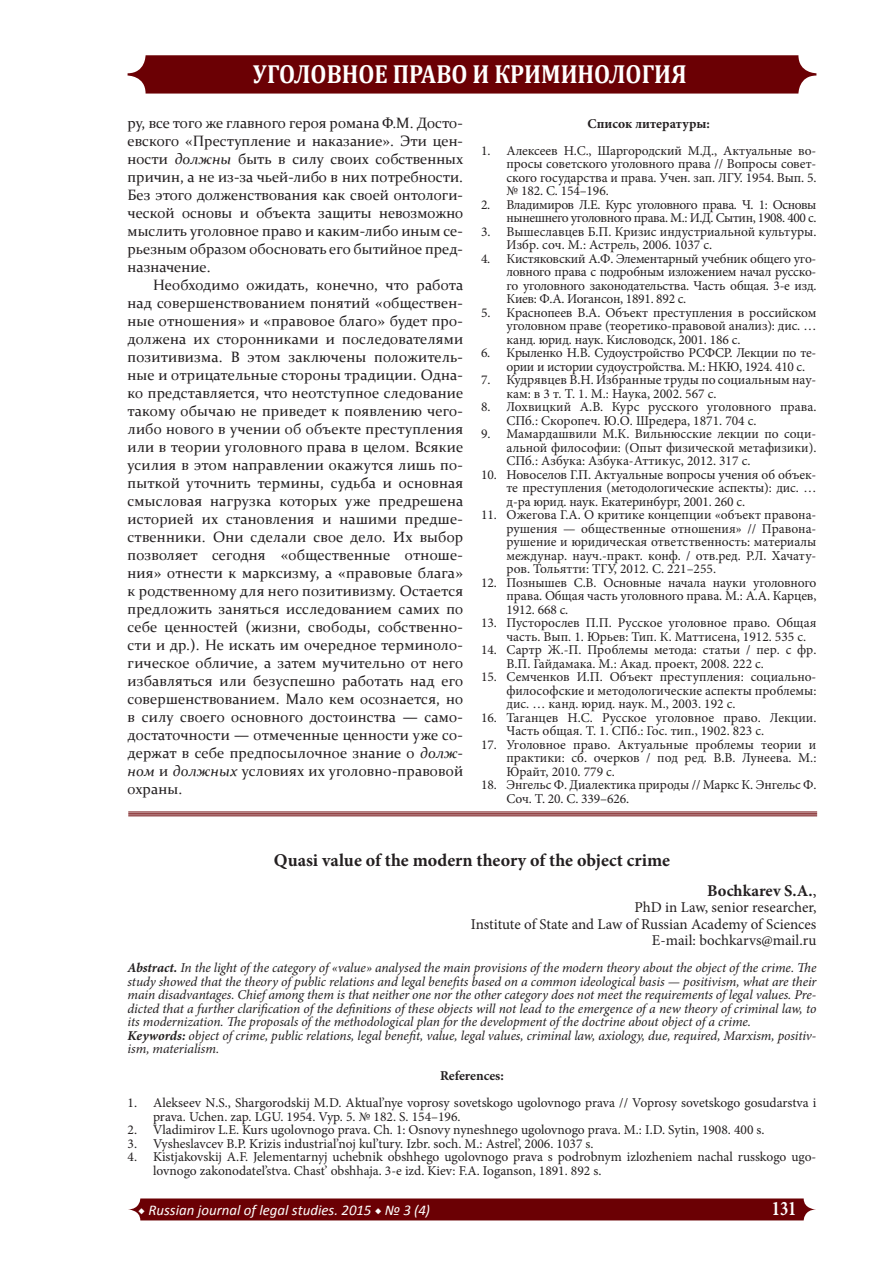
<style>
.page{position:relative;width:893px;height:1263px;background:#fff}
.page>*{position:absolute;margin:0;border:0;box-sizing:border-box;transform-origin:0 0}
.t1{font:700 26.25px "Cambria";color:#fff;scale:.88 1}
.t2{font:700 20.7px "Minion Pro";color:#fff;scale:.8 1}
.t3{font:700 18px "Minion Pro";color:#231f20}
.t4{font:700 16.5px "Minion Pro";letter-spacing:.01em;color:#231f20}
.t5{font:15px/18px "Constantia";color:#231f20;text-align:justify}
.t6{font:15px "Minion Pro";letter-spacing:-.005em;color:#231f20}
.t7{font:italic 14.85px "Calibri";color:#fff}
.t8{font:13.5px/13.5px "Minion Pro";letter-spacing:-.005em;color:#231f20}
.HTML_Preformatted{font:italic 13.5px/13.5px "Minion Pro";letter-spacing:-.005em;color:#231f20;text-align:justify}
.t9{font:13.5px/13.5px "Minion Pro";letter-spacing:-.03em;color:#231f20;text-align:right}
.t10{font:700 13.5px "Minion Pro";color:#231f20}
.s1{font-style:italic}
.s2{font-weight:400}
.s3{font-weight:700}
.s4{font-family:"Minion Pro";font-weight:700;font-style:normal}
</style>
<div class="page">
<svg style="left:128px;top:1198px;width:688px;height:22px;background:#720c10"></svg>
<div style="left:128px;top:55px;width:688px;height:39px;background:#6b0004;border-radius:18px"></div>
<hr style="left:128px;top:815px;width:689px;height:1px;background:#6b0004">
<hr style="left:128px;top:813px;width:689px;height:1px;background:#6b0004">
<hr style="left:128px;top:812px;width:689px;height:1px;background:#6b0004">
<h1 class="t1" style="left:253px;top:55px;width:494px">УГОЛОВНОЕ ПРАВО И КРИМИНОЛОГИЯ</h1>
<p class="t5" style="left:128px;top:113px;width:337px">ру, все того же главного героя романа Ф.М. Досто&shy;евского «Преступление и наказание». Эти цен&shy;ности <span class="s1">должны</span> быть в силу своих собственных причин, а не из-за чьей-либо в них потребности.<br>Без этого долженствования как своей онтологи&shy;ческой основы и объекта защиты невозможно мыслить уголовное право и каким-либо иным се&shy;рьезным образом обосновать его бытийное пред&shy;назначение.</p>
<p class="t5" style="left:128px;top:275px;width:337px;text-indent:26px">Необходимо ожидать, конечно, что работа над совершенствованием понятий «обществен&shy;ные отношения» и «правовое благо» будет про&shy;должена их сторонниками и последователями позитивизма. В этом заключены положитель&shy;ные и отрицательные стороны традиции. Одна&shy;ко представляется, что неотступное следование такому обычаю не приведет к появлению чего&shy;либо нового в учении об объекте преступления или в теории уголовного права в целом. Всякие усилия в этом направлении окажутся лишь по&shy;пыткой уточнить термины, судьба и основная смысловая нагрузка которых уже предрешена историей их становления и нашими предше&shy;ственники. Они сделали свое дело. Их выбор позволяет сегодня «общественные отноше&shy;ния» отнести к марксизму, а «правовые блага» к родственному для него позитивизму. Остается предложить заняться исследованием самих по себе ценностей (жизни, свободы, собственно&shy;сти и др.). Не искать им очередное терминоло&shy;гическое обличие, а затем мучительно от него избавляться или безуспешно работать над его совершенствованием. Мало кем осознается, но в силу своего основного достоинства — само&shy;достаточности — отмеченные ценности уже со&shy;держат в себе предпосылочное знание о <span class="s1">долж&shy;ном</span> и <span class="s1">должных</span> условиях их уголовно-правовой охраны.</p>
<p class="t10" style="left:587px;top:114px;width:124px">Список литературы:</p>
<p class="t8" style="left:506px;top:144px;width:311px;text-align:justify;text-indent:-26px">1. Алексеев Н.С., Шаргородский М.Д., Актуальные во&shy;просы советского уголовного права // Вопросы совет&shy;ского государства и права. Учен. зап. ЛГУ. 1954. Вып. 5. № 182. С. 154–196.</p>
<p class="t9" style="left:481px;top:198px;width:337px">2. Владимиров Л.Е. Курс уголовного права. Ч. 1: Основы нынешнего уголовного права. М.: И.Д. Сытин, 1908. 400 с.</p>
<p class="t8" style="left:506px;top:225px;width:311px;text-indent:-26px">3. Вышеславцев Б.П. Кризис индустриальной культуры.<br>Избр. соч. М.: Астрель, 2006. 1037 с.</p>
<p class="t8" style="left:506px;top:252px;width:311px;text-align:justify;text-indent:-26px">4. Кистяковский А.Ф. Элементарный учебник общего уго&shy;ловного права с подробным изложением начал русско&shy;го уголовного законодательства. Часть общая. 3-е изд.<br>Киев: Ф.А. Иогансон, 1891. 892 с.</p>
<p class="t8" style="left:506px;top:306px;width:311px;text-align:justify;text-indent:-26px">5. Краснопеев В.А. Объект преступления в российском уголовном праве (теоретико-правовой анализ): дис. … канд. юрид. наук. Кисловодск, 2001. 186 с.</p>
<p class="t8" style="left:506px;top:346px;width:311px;text-indent:-26px">6. Крыленко Н.В. Судоустройство РСФСР. Лекции по те&shy;ории и истории судоустройства. М.: НКЮ, 1924. 410 с.</p>
<p class="t8" style="left:506px;top:373px;width:311px;text-indent:-26px">7. Кудрявцев В.Н. Избранные труды по социальным нау&shy;кам: в 3 т. Т. 1. М.: Наука, 2002. 567 с.</p>
<p class="t8" style="left:506px;top:400px;width:311px;text-indent:-26px">8. Лохвицкий А.В. Курс русского уголовного права.<br>СПб.: Скоропеч. Ю.О. Шредера, 1871. 704 с.</p>
<p class="t8" style="left:506px;top:427px;width:311px;text-align:justify;text-indent:-26px">9. Мамардашвили М.К. Вильнюсские лекции по соци&shy;альной философии: (Опыт физической метафизики).<br>СПб.: Азбука: Азбука-Аттикус, 2012. 317 с.</p>
<p class="t8" style="left:506px;top:468px;width:311px;text-align:justify;text-indent:-26px">10. Новоселов Г.П. Актуальные вопросы учения об объек&shy;те преступления (методологические аспекты): дис. … д-ра юрид. наук. Екатеринбург, 2001. 260 с.</p>
<p class="t8" style="left:506px;top:508px;width:311px;text-align:justify;text-indent:-26px">11. Ожегова Г.А. О критике концепции «объект правона&shy;рушения — общественные отношения» // Правона&shy;рушение и юридическая ответственность: материалы междунар. науч.-практ. конф. / отв.ред. Р.Л. Хачату&shy;ров. Тольятти: ТГУ, 2012. С. 221–255.</p>
<p class="t8" style="left:506px;top:576px;width:311px;text-align:justify;text-indent:-26px">12. Познышев С.В. Основные начала науки уголовного права. Общая часть уголовного права. М.: А.А. Карцев, 1912. 668 с.</p>
<p class="t8" style="left:506px;top:616px;width:311px;text-indent:-26px">13. Пусторослев П.П. Русское уголовное право. Общая часть. Вып. 1. Юрьев: Тип. К. Маттисена, 1912. 535 с.</p>
<p class="t8" style="left:506px;top:643px;width:311px;text-indent:-26px">14. Сартр Ж.-П. Проблемы метода: статьи / пер. с фр.<br>В.П. Гайдамака. М.: Акад. проект, 2008. 222 с.</p>
<p class="t8" style="left:506px;top:670px;width:311px;text-align:justify;text-indent:-26px">15. Семченков И.П. Объект преступления: социально&shy;философские и методологические аспекты проблемы: дис. … канд. юрид. наук. М., 2003. 192 с.</p>
<p class="t8" style="left:506px;top:711px;width:311px;text-indent:-26px">16. Таганцев Н.С. Русское уголовное право. Лекции.<br>Часть общая. Т. 1. СПб.: Гос. тип., 1902. 823 с.</p>
<p class="t8" style="left:506px;top:738px;width:311px;text-align:justify;text-indent:-26px">17. Уголовное право. Актуальные проблемы теории и практики: сб. очерков / под ред. В.В. Лунеева. М.:<br>Юрайт, 2010. 779 с.</p>
<p class="t8" style="left:506px;top:778px;width:311px;text-indent:-26px">18. Энгельс Ф. Диалектика природы // Маркс К. Энгельс Ф.<br>Соч. Т. 20. С. 339–626.</p>
<p class="t3" style="left:274px;top:847px;width:398px">Quasi value of the modern theory of the object crime</p>
<p class="t4" style="left:707px;top:879px;width:111px">Bochkarev S.A.<span class="s2">,</span></p>
<p class="t6" style="left:634px;top:897px;width:183px">PhD in Law, senior researcher,</p>
<p class="t6" style="left:471px;top:914px;width:347px">Institute of State and Law of Russian Academy of Sciences</p>
<p class="t6" style="left:652px;top:930px;width:166px">E-mail: bochkarvs@mail.ru</p>
<p class="HTML_Preformatted" style="left:128px;top:961px;width:690px"><span class="s3">Abstract.</span> In the light of the category of «value» analysed the main provisions of the modern theory about the object of the crime. The study showed that the theory of public relations and legal benefits based on a common ideological basis — positivism, what are their main disadvantages. Chief among them is that neither one nor the other category does not meet the requirements of legal values. Pre&shy;dicted that a further clarification of the definitions of these objects will not lead to the emergence of a new theory of criminal law, to its modernization. The proposals of the methodological plan for the development of the doctrine about object of a crime.</p>
<p class="HTML_Preformatted" style="left:128px;top:1028px;width:690px"><span class="s3">Keywords:</span> object of crime, public relations, legal benefit, value, legal values, criminal law, axiology, due, required, Marxism, positiv&shy;ism, materialism.</p>
<p class="t10" style="left:440px;top:1066px;width:65px">References:</p>
<p class="t8" style="left:153px;top:1096px;width:665px;text-indent:-26px">1. Alekseev N.S., Shargorodskij M.D. Aktual’nye voprosy sovetskogo ugolovnogo prava // Voprosy sovetskogo gosudarstva i prava. Uchen. zap. LGU. 1954. Vyp. 5. № 182. S. 154–196.</p>
<p class="t8" style="left:128px;top:1123px;width:638px">2. Vladimirov L.E. Kurs ugolovnogo prava. Ch. 1: Osnovy nyneshnego ugolovnogo prava. M.: I.D. Sytin, 1908. 400 s.</p>
<p class="t8" style="left:128px;top:1137px;width:468px">3. Vysheslavcev B.P. Krizis industrial’noj kul’tury. Izbr. soch. M.: Astrel’, 2006. 1037 s.</p>
<p class="t8" style="left:153px;top:1150px;width:665px;text-indent:-26px">4. Kistjakovskij A.F. Jelementarnyj uchebnik obshhego ugolovnogo prava s podrobnym izlozheniem nachal russkogo ugo&shy;lovnogo zakonodatel’stva. Chast’ obshhaja. 3-e izd. Kiev: F.A. Ioganson, 1891. 892 s.</p>
<p class="t7" style="left:138px;top:1200px;width:293px"><span class="s4">◆</span> Russian journal of legal studies. 2015 <span class="s4">◆</span> № 3 (4)</p>
<h2 class="t2" style="left:772px;top:1194px;width:32px">131</h2>
</div>
